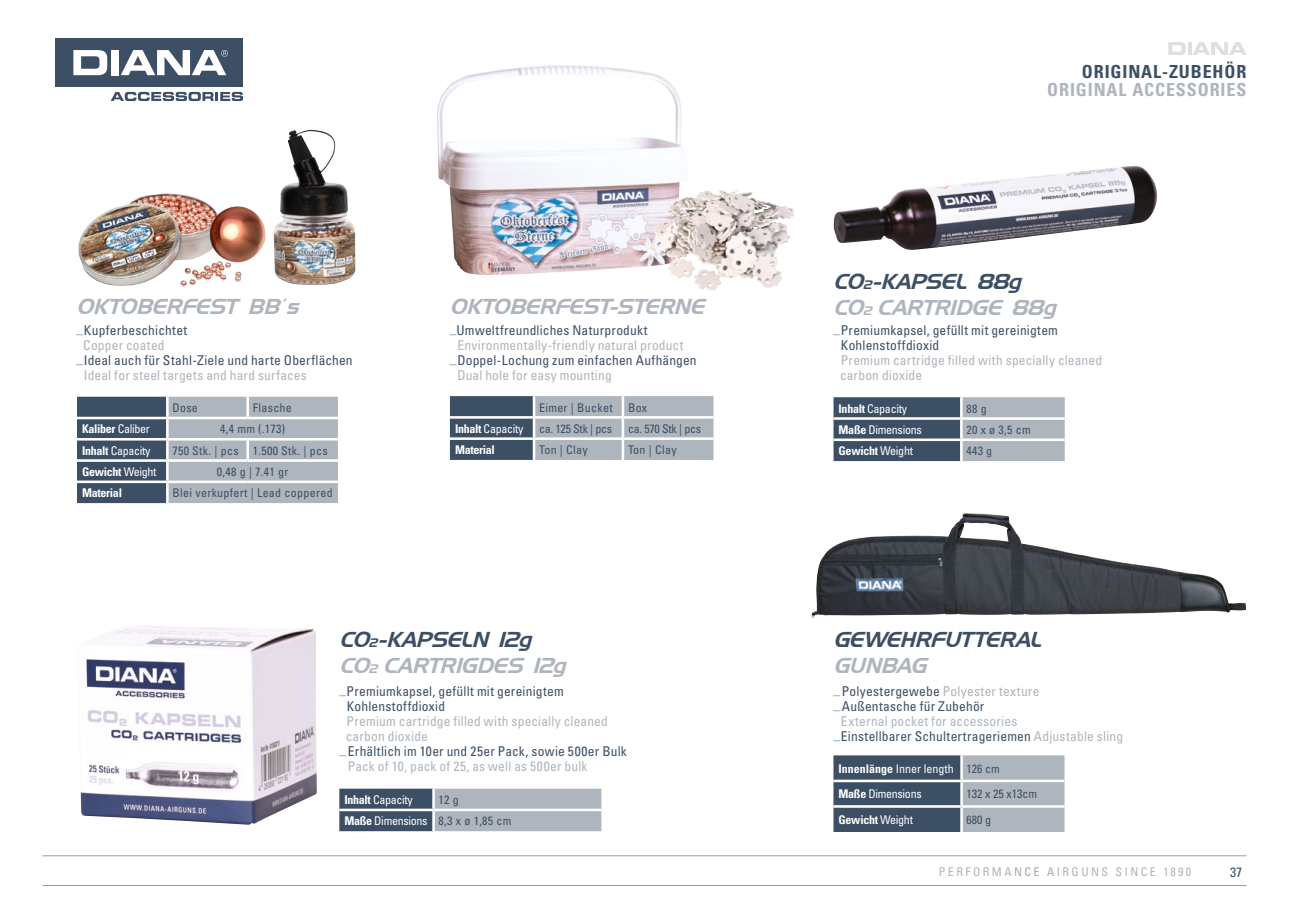
<style>
.page{position:relative;width:1289px;height:919px;background:#fff}
.page>*{position:absolute;margin:0;border:0;box-sizing:border-box;transform-origin:0 0}
.t1{font:21px/25.5px "Tamworth Gothic";letter-spacing:-.015em;color:#afb5bc}
.t2{font:21px "Tamworth Gothic";letter-spacing:-.015em;color:#3c4f64}
.t3{font:700 condensed 18px "Univers";letter-spacing:.05em;color:#afb5bc}
.t4{font:700 condensed 18px "Univers";letter-spacing:.05em;color:#3c4f64}
.t5{font:condensed 13.5px/15px "Univers";letter-spacing:.015em;color:#3c4f64}
.t6{font:condensed 13.5px/15px "Univers";letter-spacing:.015em;color:#afb5bc}
.t7{font:condensed 12px "Univers";letter-spacing:.025em;color:#3c4f64}
.t8{font:condensed 12px "Univers";letter-spacing:-.025em;color:#fff}
.t9{font:700 condensed 12px "Univers";letter-spacing:-.025em;color:#fff}
.t10{font:condensed 12px/25.5px "Univers";color:#fff}
.t11{font:condensed 12px/21.3px "Univers";letter-spacing:-.025em;color:#3c4f64}
.t12{font:condensed 12px "Univers";letter-spacing:.2em;color:#afb5bc}
.t13{font:condensed 12px "Univers";letter-spacing:-.02em;color:#3c4f64}
.t14{font:condensed 12px "Univers";color:#3c4f64}
.s1{font-size:8.7px}
.s2{font-size:8.7px;color:#fff}
.s3{color:#afb5bc}
.s4{font-weight:400}
.s5{font-weight:700}
.s6{color:#3c4f64}
.s7{font-size:12px;color:#3c4f64}
.s8{font-size:12px}
.s9{font-weight:700;color:#fff}
.s10{color:#fff}
.s11{font-size:8.7px;color:#3c4f64}
.s12{color:#aba9a9}
</style>
<div class="page">
<svg style="left:1168px;top:42px;width:17px;height:13px"></svg>
<svg style="left:1188px;top:42px;width:3px;height:13px"></svg>
<svg style="left:1193px;top:42px;width:53px;height:13px"></svg>
<hr style="left:43px;top:855px;width:1203px;height:1px;background:#969aa8">
<hr style="left:43px;top:885px;width:1203px;height:1px;background:#969aa8">
<svg style="left:833px;top:755px;width:231px;height:76px;background:#727f8d"></svg>
<hr style="left:960px;top:755px;width:2px;height:24px;background:#fff">
<hr style="left:833px;top:779px;width:128px;height:3px;background:#fff">
<hr style="left:961px;top:779px;width:103px;height:3px;background:#fff">
<hr style="left:960px;top:782px;width:2px;height:23px;background:#fff">
<hr style="left:833px;top:805px;width:128px;height:2px;background:#fff">
<hr style="left:961px;top:805px;width:103px;height:2px;background:#fff">
<hr style="left:960px;top:807px;width:2px;height:24px;background:#fff">
<svg style="left:111px;top:92px;width:132px;height:9px"></svg>
<div style="left:55px;top:38px;width:188px;height:49px;background:#3c4f64"></div>
<div style="left:111px;top:50px;width:8px;height:25px;background:#fff"></div>
<svg style="left:73px;top:50px;width:34px;height:25px"></svg>
<svg style="left:121px;top:50px;width:107px;height:25px"></svg>
<img style="left:833px;top:166px;width:325px;height:84px">
<svg style="left:833px;top:397px;width:231px;height:64px;background:#778391"></svg>
<hr style="left:833px;top:438px;width:128px;height:3px;background:#fff">
<hr style="left:961px;top:438px;width:103px;height:3px;background:#fff">
<hr style="left:960px;top:441px;width:2px;height:20px;background:#fff">
<img style="left:80px;top:626px;width:237px;height:198px">
<svg style="left:339px;top:788px;width:262px;height:43px;background:#88939e"></svg>
<hr style="left:432px;top:788px;width:3px;height:20px;background:#fff">
<hr style="left:339px;top:808px;width:94px;height:3px;background:#fff">
<hr style="left:433px;top:808px;width:168px;height:3px;background:#fff">
<hr style="left:432px;top:811px;width:3px;height:20px;background:#fff">
<img style="left:437px;top:65px;width:251px;height:210px">
<svg style="left:450px;top:396px;width:263px;height:64px;background:#8c96a1"></svg>
<hr style="left:532px;top:396px;width:3px;height:20px;background:#fff">
<hr style="left:621px;top:396px;width:3px;height:20px;background:#fff">
<hr style="left:450px;top:416px;width:84px;height:2px;background:#fff">
<hr style="left:534px;top:416px;width:89px;height:2px;background:#fff">
<hr style="left:532px;top:418px;width:3px;height:19px;background:#fff">
<hr style="left:623px;top:416px;width:90px;height:2px;background:#fff">
<hr style="left:621px;top:418px;width:3px;height:19px;background:#fff">
<hr style="left:450px;top:437px;width:84px;height:3px;background:#fff">
<hr style="left:534px;top:437px;width:89px;height:3px;background:#fff">
<hr style="left:532px;top:440px;width:3px;height:20px;background:#fff">
<hr style="left:623px;top:437px;width:90px;height:3px;background:#fff">
<hr style="left:621px;top:440px;width:3px;height:20px;background:#fff">
<img style="left:653px;top:189px;width:84px;height:81px">
<img style="left:78px;top:193px;width:187px;height:94px">
<svg style="left:77px;top:396px;width:261px;height:107px;background:#88939e"></svg>
<hr style="left:166px;top:396px;width:3px;height:20px;background:#fff">
<hr style="left:246px;top:396px;width:3px;height:20px;background:#fff">
<hr style="left:77px;top:416px;width:90px;height:3px;background:#fff">
<hr style="left:167px;top:416px;width:81px;height:3px;background:#fff">
<hr style="left:166px;top:419px;width:3px;height:19px;background:#fff">
<hr style="left:248px;top:416px;width:90px;height:3px;background:#fff">
<hr style="left:77px;top:438px;width:90px;height:2px;background:#fff">
<hr style="left:167px;top:438px;width:81px;height:2px;background:#fff">
<hr style="left:166px;top:440px;width:3px;height:19px;background:#fff">
<hr style="left:248px;top:438px;width:90px;height:2px;background:#fff">
<hr style="left:246px;top:440px;width:3px;height:19px;background:#fff">
<hr style="left:77px;top:459px;width:90px;height:3px;background:#fff">
<hr style="left:167px;top:459px;width:81px;height:3px;background:#fff">
<hr style="left:166px;top:462px;width:3px;height:18px;background:#fff">
<hr style="left:248px;top:459px;width:90px;height:3px;background:#fff">
<hr style="left:77px;top:480px;width:90px;height:3px;background:#fff">
<hr style="left:167px;top:480px;width:81px;height:3px;background:#fff">
<hr style="left:166px;top:483px;width:3px;height:20px;background:#fff">
<hr style="left:248px;top:480px;width:90px;height:3px;background:#fff">
<img style="left:273px;top:130px;width:82px;height:155px">
<img style="left:811px;top:513px;width:435px;height:105px">
<h1 class="t1" style="left:77px;top:294px;width:223px">OKTOBERFEST BB's</h1>
<h1 class="t1" style="left:450px;top:293px;width:255px">OKTOBERFEST-STERNE</h1>
<p class="t5" style="left:77px;top:323px;width:277px"><span class="s1">_</span>Kupferbeschichtet<br><span class="s2">_</span><span class="s3">Copper coated<br></span><span class="s1">_</span>Ideal auch für Stahl-Ziele und harte Oberflächen <span class="s2">_</span><span class="s3">Ideal for steel targets and hard surfaces</span></p>
<p class="t5" style="left:450px;top:323px;width:248px"><span class="s1">_</span>Umweltfreundliches Naturprodukt <span class="s2">_</span><span class="s3">Environmentally-friendly natural product </span><span class="s1">_</span>Doppel-Lochung zum einfachen Aufhängen <span class="s2">_</span><span class="s3">Dual hole for easy mounting</span></p>
<p class="t7" style="left:172px;top:400px;width:27px">Dose</p>
<p class="t7" style="left:253px;top:400px;width:41px">Flasche</p>
<p class="t7" style="left:539px;top:399px;width:75px">Eimer | Bucket</p>
<p class="t7" style="left:628px;top:399px;width:21px">Box</p>
<p class="t9" style="left:82px;top:422px;width:69px">Kaliber <span class="s4">Caliber</span></p>
<p class="t7" style="left:220px;top:421px;width:66px">4,4 mm (.173)</p>
<p class="t8" style="left:82px;top:443px;width:70px"><span class="s5">Inhalt</span> Capacity</p>
<p class="t7" style="left:172px;top:443px;width:157px">750 Stk. | pcs 1.500 Stk. | pcs</p>
<p class="t9" style="left:82px;top:464px;width:76px">Gewicht <span class="s4">Weight</span></p>
<p class="t7" style="left:217px;top:464px;width:73px">0,48 g | 7.41 gr</p>
<p class="t9" style="left:82px;top:485px;width:41px">Material</p>
<p class="t7" style="left:173px;top:485px;width:161px">Blei verkupfert | Lead coppered</p>
<p class="t8" style="left:455px;top:421px;width:70px"><span class="s5">Inhalt</span> Capacity</p>
<p class="t13" style="left:539px;top:421px;width:75px">ca. 125 Stk | pcs</p>
<p class="t13" style="left:628px;top:421px;width:75px">ca. 570 Stk | pcs</p>
<p class="t9" style="left:455px;top:442px;width:41px">Material</p>
<p class="t7" style="left:539px;top:442px;width:50px">Ton | Clay</p>
<p class="t7" style="left:628px;top:442px;width:50px">Ton | Clay</p>
<h1 class="t1" style="left:339px;top:627px;width:228px"><span class="s6">CO</span><span class="s7">2</span><span class="s6">-KAPSELN 12g<br></span>CO<span class="s8">2</span> CARTRIGDES 12g</h1>
<p class="t5" style="left:339px;top:683px;width:289px"><span class="s1">_</span>Premiumkapsel, gefüllt mit gereinigtem <span class="s2">_</span>Kohlenstoffdioxid<br><span class="s2">_</span><span class="s3">Premium cartridge filled with specially cleaned </span><span class="s2">_</span><span class="s3">carbon dioxide<br></span><span class="s1">_</span>Erhältlich im 10er und 25er Pack, sowie 500er Bulk <span class="s2">_</span><span class="s3">Pack of 10, pack of 25, as well as 500er bulk</span></p>
<p class="t8" style="left:344px;top:792px;width:70px"><span class="s5">Inhalt</span> Capacity</p>
<p class="t11" style="left:344px;top:789px;width:168px;text-indent:94px">12 g<br><span class="s9">Maße</span> <span class="s10">Dimensions</span> 8,3 x ø 1,85 cm</p>
<h2 class="t4" style="left:1081px;top:61px;width:166px">ORIGINAL-ZUBEHÖR</h2>
<h2 class="t3" style="left:1047px;top:79px;width:201px">ORIGINAL ACCESSORIES</h2>
<h1 class="t1" style="left:833px;top:269px;width:223px"><span class="s6">CO</span><span class="s7">2</span><span class="s6">-KAPSEL 88g<br></span>CO<span class="s8">2</span> CARTRIDGE 88g</h1>
<p class="t6" style="left:833px;top:323px;width:270px"><span class="s11">_</span><span class="s6">Premiumkapsel, gefüllt mit gereinigtem </span><span class="s2">_</span><span class="s6">Kohlenstoffdioxid<br></span><span class="s2">_</span>Premium cartridge filled with specially cleaned <span class="s2">_</span>carbon dioxide</p>
<p class="t8" style="left:838px;top:401px;width:70px"><span class="s5">Inhalt</span> Capacity</p>
<p class="t7" style="left:966px;top:401px;width:22px">88 g</p>
<p class="t8" style="left:838px;top:422px;width:85px"><span class="s5">Maße</span> Dimensions</p>
<p class="t7" style="left:966px;top:422px;width:66px">20 x ø 3,5 cm</p>
<p class="t9" style="left:838px;top:443px;width:76px">Gewicht <span class="s4">Weight</span></p>
<p class="t7" style="left:966px;top:443px;width:27px">443 g</p>
<h1 class="t2" style="left:833px;top:627px;width:209px">GEWEHRFUTTERAL</h1>
<h1 class="t1" style="left:833px;top:652px;width:94px">GUNBAG</h1>
<p class="t5" style="left:833px;top:683px;width:291px"><span class="s1">_</span>Polyestergewebe <span class="s3">Polyester texture </span><span class="s1">_</span>Außentasche für Zubehör<br><span class="s2">_</span><span class="s3">External pocket for accessories<br></span><span class="s1">_</span>Einstellbarer Schultertrageriemen <span class="s3">Adjustable sling</span></p>
<p class="t10" style="left:838px;top:755px;width:163px"><span class="s5">Innenlänge</span> Inner length <span class="s6">126 cm<br></span><span class="s5">Maße</span> Dimensions</p>
<p class="t14" style="left:966px;top:786px;width:72px">132 x 25 x13cm</p>
<p class="t9" style="left:838px;top:812px;width:76px">Gewicht <span class="s4">Weight</span></p>
<p class="t7" style="left:966px;top:812px;width:26px">680 g</p>
<p class="t12" style="left:938px;top:864px;width:254px">PERFORMA<span class="s12">NCE AI</span>RGUNS SINCE 1890</p>
<p class="t5" style="left:1230px;top:864px;width:13px">37</p>
</div>
